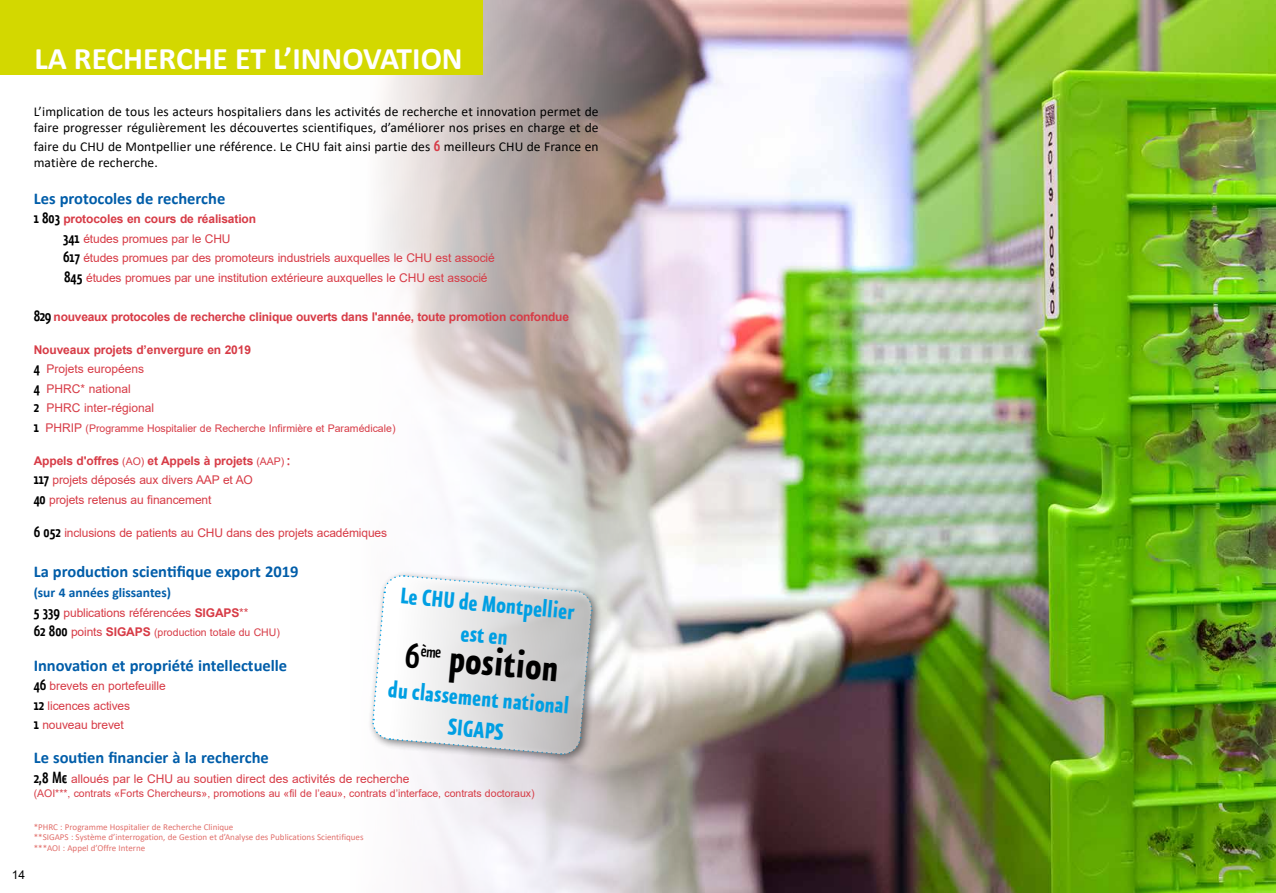
<style>
.page{position:relative;width:1276px;height:893px;background:#fff}
.page>*{position:absolute;margin:0;border:0;box-sizing:border-box;transform-origin:0 0}
.t1{font:700 45px "Eureka Sans Cond";color:#000}
.t2{font:700 31.5px "Calibri";color:#fff}
.t3{font:700 27px/31.3px "Eureka Sans Cond";color:#009fe3;text-align:center}
.t4{font:700 16.5px "Calibri";color:#005da9}
.t5{font:13.5px/16.2px "Calibri";letter-spacing:.01em;color:#000}
.t6{font:700 13.5px "Calibri";color:#005da9}
.t7{font:12px/19.5px "Arial";letter-spacing:-.01em;color:#d73b46}
.t8{font:700 12px "Arial";letter-spacing:-.02em;color:#d73b46}
.t9{font:12px "Arial";color:#000}
.t10{font:10.5px "Arial";color:#d73b46}
.t11{font:9px/10.8px "Calibri";color:#e1706c}
.s1{font-family:"Eureka Sans Cond";font-weight:500;font-size:19.5px;color:#d73b46}
.s2{font-family:"Eureka Sans Cond";font-weight:500;font-size:19.5px;color:#000}
.s3{font-weight:700}
.s4{font-size:12px}
.s5{font-size:10.5px}
.s6{font-family:"Eureka Sans Cond";font-weight:500;font-size:18px}
.s7{font-weight:700;font-size:12px}
</style>
<div class="page">
<img style="left:351px;top:0;width:925px;height:893px">
<div style="left:368px;top:570px;width:235px;height:195px;background:#000;opacity:.48"></div>
<div style="left:0;top:0;width:482px;height:74px;background:#d3d800"></div>
<svg style="left:371px;top:574px;width:222px;height:182px"></svg>
<h2 class="t2" style="left:34px;top:36px;width:430px">LA RECHERCHE ET L’INNOVATION</h2>
<p class="t5" style="left:34px;top:103px;width:566px">L’implication de tous les acteurs hospitaliers dans les activités de recherche et innovation permet de faire progresser régulièrement les découvertes scientifiques, d’améliorer nos prises en charge et de</p>
<p class="t5" style="left:34px;top:138px;width:566px">faire du CHU de Montpellier une référence. Le CHU fait ainsi partie des <span class="s1">6</span> meilleurs CHU de France en matière de recherche.</p>
<h3 class="t4" style="left:34px;top:187px;width:193px">Les protocoles de recherche</h3>
<p class="t7" style="left:63px;top:209px;width:433px;text-indent:-29px"><span class="s2">1 803</span> <span class="s3">protocoles en cours de réalisation<br></span><span class="s2">341</span> études promues par le CHU<br><span class="s2">617</span> études promues par des promoteurs industriels auxquelles le CHU est associé <span class="s2">845</span> études promues par une institution extérieure auxquelles le CHU est associé</p>
<p class="t8" style="left:34px;top:308px;width:537px"><span class="s2">829</span> nouveaux protocoles de recherche clinique ouverts dans l'année, toute promotion confondue</p>
<p class="t7" style="left:34px;top:340px;width:219px"><span class="s3">Nouveaux projets d’envergure en 2019<br></span><span class="s2">4</span> Projets européens<br><span class="s2">4</span> PHRC* national<br><span class="s2">2</span> PHRC inter-régional</p>
<p class="t10" style="left:34px;top:421px;width:363px"><span class="s2">1</span> <span class="s4">PHRIP</span> (Programme Hospitalier de Recherche Infirmière et Paramédicale)</p>
<p class="t7" style="left:34px;top:451px;width:258px"><span class="s3">Appels d'offres</span> <span class="s5">(AO)</span> <span class="s3">et Appels à projets</span> <span class="s5">(AAP)</span> <span class="s6">:<br></span><span class="s2">117</span> projets déposés aux divers AAP et AO<br><span class="s2">40</span> projets retenus au financement</p>
<p class="t7" style="left:34px;top:523px;width:355px"><span class="s2">6 052</span> inclusions de patients au CHU dans des projets académiques</p>
<h3 class="t4" style="left:34px;top:560px;width:266px">La production scientifique export 2019</h3>
<p class="t6" style="left:34px;top:583px;width:139px">(sur 4 années glissantes)</p>
<p class="t7" style="left:34px;top:603px;width:216px"><span class="s2">5 339</span> publications référencées <span class="s3">SIGAPS</span>**</p>
<p class="t10" style="left:34px;top:625px;width:248px"><span class="s2">62 800</span> <span class="s4">points</span> <span class="s7">SIGAPS</span> (production totale du CHU)</p>
<h3 class="t4" style="left:34px;top:653px;width:255px">Innovation et propriété intellectuelle</h3>
<p class="t7" style="left:34px;top:676px;width:133px"><span class="s2">46</span> brevets en portefeuille<br><span class="s2">12</span> licences actives<br><span class="s2">1</span> nouveau brevet</p>
<h3 class="t4" style="left:34px;top:746px;width:237px">Le soutien financier à la recherche</h3>
<p class="t7" style="left:34px;top:769px;width:377px"><span class="s2">2,8 M€</span> alloués par le CHU au soutien direct des activités de recherche</p>
<p class="t10" style="left:34px;top:786px;width:502px">(AOI***, contrats «Forts Chercheurs», promotions au «fil de l’eau», contrats d’interface, contrats doctoraux)</p>
<h3 class="t3" style="left:402px;top:582px;width:176px;rotate:5deg">Le CHU de Montpellier est en</h3>
<h1 class="t1" style="left:451px;top:638px;width:111px;rotate:5deg">position</h1>
<h3 class="t3" style="left:389px;top:675px;width:183px;rotate:5deg">du classement national<br>SIGAPS</h3>
<p class="t9" style="left:12px;top:867px;width:15px">14</p>
<p class="t11" style="left:34px;top:821px;width:331px">*PHRC : Programme Hospitalier de Recherche Clinique<br>**SIGAPS : Système d’interrogation, de Gestion et d’Analyse des Publications Scientifiques ***AOI : Appel d’Offre Interne</p>
</div>
